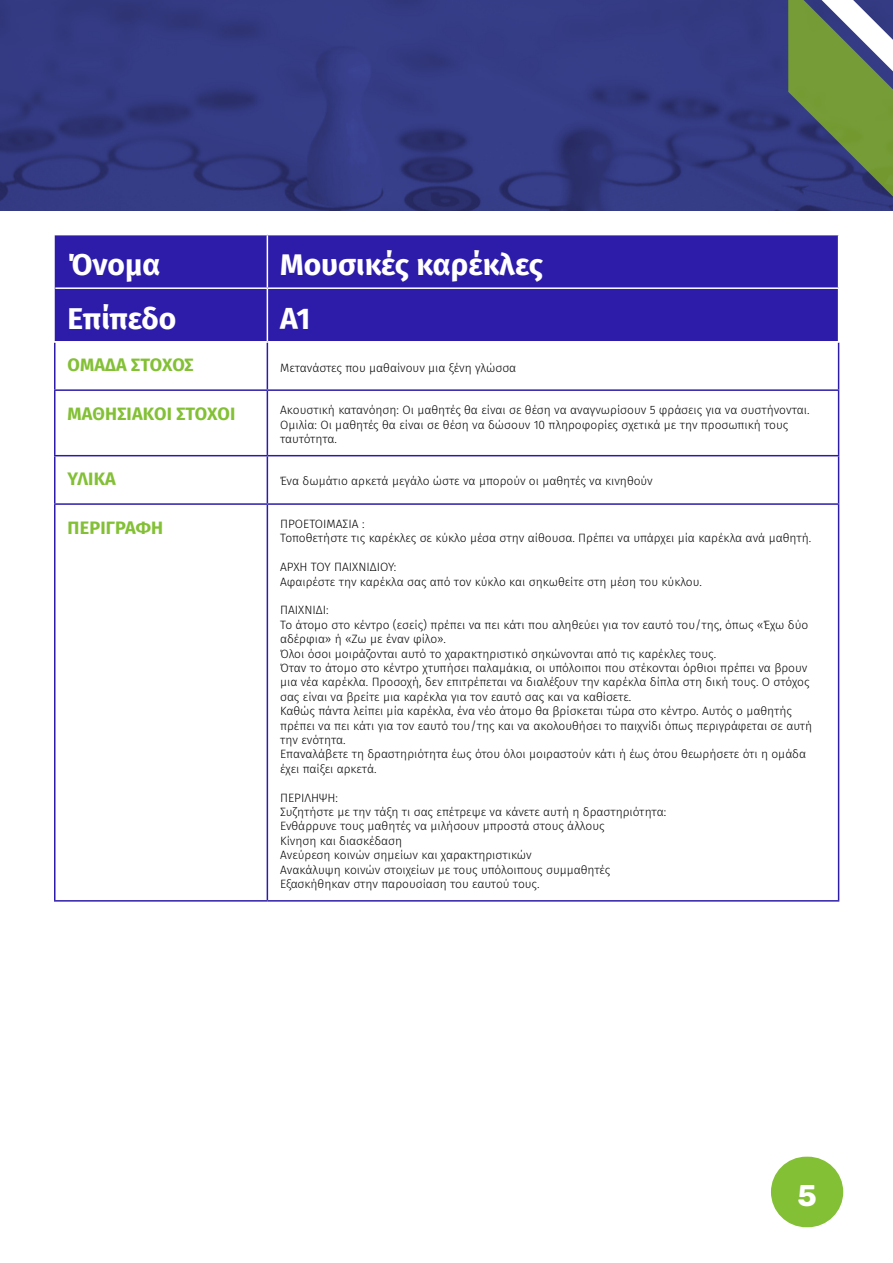
<style>
.page{position:relative;width:893px;height:1263px;background:#fff}
.page>*{position:absolute;margin:0;border:0;box-sizing:border-box;transform-origin:0 0}
.t1{font:700 30px "Fira Sans";color:#fff}
.t2{font:700 30px "Rubik";color:#fff}
.t3{font:700 18px "Fira Sans";letter-spacing:.01em;color:#83c035}
.t4{font:300 12px/14.4px "Fira Sans";color:#000}
</style>
<div class="page">
<div style="left:771px;top:1157px;width:72px;height:70px;background:#83c035;border-radius:35px"></div>
<img style="left:0;top:0;width:788px;height:210px">
<svg style="left:788px;top:0;width:105px;height:211px;background:#627864"></svg>
<div style="left:55px;top:235px;width:783px;height:106px;background:#2d1ca9"></div>
<hr style="left:55px;top:287px;width:212px;height:2px;background:#fff">
<hr style="left:267px;top:287px;width:572px;height:2px;background:#fff">
<hr style="left:54px;top:389px;width:213px;height:2px;background:#2d1ca9">
<hr style="left:267px;top:389px;width:572px;height:2px;background:#2d1ca9">
<hr style="left:54px;top:455px;width:213px;height:1px;background:#2d1ca9">
<hr style="left:267px;top:455px;width:572px;height:1px;background:#2d1ca9">
<hr style="left:54px;top:503px;width:213px;height:2px;background:#2d1ca9">
<hr style="left:267px;top:503px;width:572px;height:2px;background:#2d1ca9">
<hr style="left:54px;top:900px;width:213px;height:1px;background:#2d1ca9">
<hr style="left:267px;top:900px;width:572px;height:1px;background:#2d1ca9">
<hr style="left:838px;top:342px;width:1px;height:47px;background:#2d1ca9">
<hr style="left:838px;top:391px;width:1px;height:64px;background:#2d1ca9">
<hr style="left:838px;top:456px;width:1px;height:47px;background:#2d1ca9">
<hr style="left:838px;top:505px;width:1px;height:395px;background:#2d1ca9">
<hr style="left:267px;top:235px;width:1px;height:52px;background:#fff">
<hr style="left:267px;top:289px;width:1px;height:52px;background:#fff">
<hr style="left:54px;top:342px;width:2px;height:47px;background:#2d1ca9">
<hr style="left:267px;top:342px;width:1px;height:47px;background:#2d1ca9">
<hr style="left:54px;top:391px;width:2px;height:64px;background:#2d1ca9">
<hr style="left:267px;top:391px;width:1px;height:64px;background:#2d1ca9">
<hr style="left:54px;top:456px;width:2px;height:47px;background:#2d1ca9">
<hr style="left:267px;top:456px;width:1px;height:47px;background:#2d1ca9">
<hr style="left:54px;top:505px;width:2px;height:395px;background:#2d1ca9">
<hr style="left:267px;top:505px;width:1px;height:395px;background:#2d1ca9">
<h1 class="t1" style="left:68px;top:240px;width:95px">Όνομα</h1>
<h1 class="t1" style="left:280px;top:240px;width:265px">Μουσικές καρέκλες</h1>
<h1 class="t1" style="left:68px;top:293px;width:110px">Επίπεδο</h1>
<h1 class="t1" style="left:280px;top:293px;width:32px">A1</h1>
<h2 class="t3" style="left:68px;top:350px;width:128px">ΟΜΆΔΑ ΣΤΌΧΟΣ</h2>
<p class="t4" style="left:280px;top:360px;width:238px">Μετανάστες που μαθαίνουν μια ξένη γλώσσα</p>
<h2 class="t3" style="left:68px;top:398px;width:169px">ΜΑΘΗΣΙΑΚΟΊ ΣΤΌΧΟΙ</h2>
<p class="t4" style="left:280px;top:403px;width:531px">Ακουστική κατανόηση: Οι μαθητές θα είναι σε θέση να αναγνωρίσουν 5 φράσεις για να συστήνονται.<br>Ομιλία: Οι μαθητές θα είναι σε θέση να δώσουν 10 πληροφορίες σχετικά με την προσωπική τους ταυτότητα.</p>
<h2 class="t3" style="left:68px;top:464px;width:50px">ΥΛΙΚΆ</h2>
<p class="t4" style="left:280px;top:474px;width:374px">Ένα δωμάτιο αρκετά μεγάλο ώστε να μπορούν οι μαθητές να κινηθούν</p>
<h2 class="t3" style="left:68px;top:512px;width:95px">ΠΕΡΙΓΡΑΦΉ</h2>
<p class="t4" style="left:280px;top:517px;width:533px">ΠΡΟΕΤΟΙΜΑΣΙΑ :<br>Τοποθετήστε τις καρέκλες σε κύκλο μέσα στην αίθουσα. Πρέπει να υπάρχει μία καρέκλα ανά μαθητή.</p>
<p class="t4" style="left:280px;top:560px;width:423px">ΑΡΧΗ ΤΟΥ ΠΑΙΧΝΙΔΙΟΥ:<br>Αφαιρέστε την καρέκλα σας από τον κύκλο και σηκωθείτε στη μέση του κύκλου.</p>
<p class="t4" style="left:280px;top:603px;width:534px">ΠΑΙΧΝΙΔΙ:<br>Το άτομο στο κέντρο (εσείς) πρέπει να πει κάτι που αληθεύει για τον εαυτό του/της, όπως «Έχω δύο αδέρφια» ή «Ζω με έναν φίλο».<br>Όλοι όσοι μοιράζονται αυτό το χαρακτηριστικό σηκώνονται από τις καρέκλες τους.<br>Όταν το άτομο στο κέντρο χτυπήσει παλαμάκια, οι υπόλοιποι που στέκονται όρθιοι πρέπει να βρουν μια νέα καρέκλα. Προσοχή, δεν επιτρέπεται να διαλέξουν την καρέκλα δίπλα στη δική τους. Ο στόχος σας είναι να βρείτε μια καρέκλα για τον εαυτό σας και να καθίσετε.<br>Καθώς πάντα λείπει μία καρέκλα, ένα νέο άτομο θα βρίσκεται τώρα στο κέντρο. Αυτός ο μαθητής πρέπει να πει κάτι για τον εαυτό του/της και να ακολουθήσει το παιχνίδι όπως περιγράφεται σε αυτή την ενότητα.<br>Επαναλάβετε τη δραστηριότητα έως ότου όλοι μοιραστούν κάτι ή έως ότου θεωρήσετε ότι η ομάδα έχει παίξει αρκετά.</p>
<p class="t4" style="left:280px;top:790px;width:388px">ΠΕΡΙΛΗΨΗ:<br>Συζητήστε με την τάξη τι σας επέτρεψε να κάνετε αυτή η δραστηριότητα:<br>Ενθάρρυνε τους μαθητές να μιλήσουν μπροστά στους άλλους<br>Κίνηση και διασκέδαση<br>Ανεύρεση κοινών σημείων και χαρακτηριστικών<br>Ανακάλυψη κοινών στοιχείων με τους υπόλοιπους συμμαθητές Εξασκήθηκαν στην παρουσίαση του εαυτού τους.</p>
<h1 class="t2" style="left:797px;top:1179px;width:21px">5</h1>
</div>
